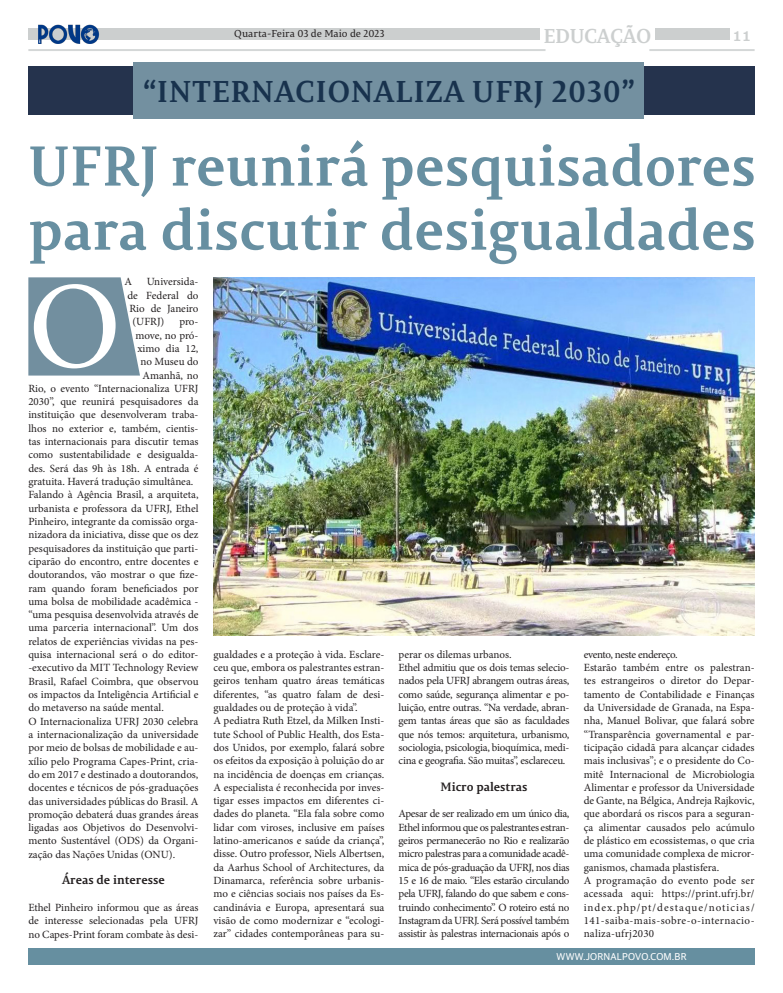
<style>
.page{position:relative;width:783px;height:993px;background:#fff}
.page>*{position:absolute;margin:0;border:0;box-sizing:border-box;transform-origin:0 0}
.t1{font:124px "Minion Pro";color:#fff}
.t2{font:700 55.8px "Permian Serif Typeface";color:#678fa1}
.t3{font:700 30px "Permian Serif Typeface";letter-spacing:.02em;color:#18324d}
.t4{font:700 20px "Permian Serif Typeface";letter-spacing:-.02em;color:#cccfcf}
.t5{font:16px "Clarendon BT";color:#cccfcf}
.t6{font:700 12px "Permian Serif Typeface";color:#231f20}
.t7{font:11px/13.3px "Minion Pro";color:#231f20;text-align:justify}
.t8{font:11px "Minion Pro";letter-spacing:-.03em;color:#231f20}
.t9{font:10px "Permian Serif Typeface";color:#231f20}
.t10{font:10px "Guardian Sans";letter-spacing:.02em;color:#fff}
</style>
<div class="page">
<div style="left:28px;top:947px;width:726px;height:17px;background:#668fa0"></div>
<div style="left:28px;top:28px;width:511px;height:12px;background:#cccfcf"></div>
<div style="left:655px;top:28px;width:74px;height:12px;background:#cccfcf"></div>
<hr style="left:649px;top:49px;width:105px;height:2px;background:#cccfcf">
<hr style="left:28px;top:49px;width:517px;height:2px;background:#cccfcf">
<div style="left:28px;top:66px;width:726px;height:49px;background:#25334d"></div>
<div style="left:134px;top:63px;width:509px;height:56px;background:#7390a0"></div>
<svg style="left:28px;top:277px;width:112px;height:98px"></svg>
<img style="left:213px;top:277px;width:541px;height:358px">
<img style="left:38px;top:24px;width:61px;height:20px">
<h3 class="t4" style="left:543px;top:20px;width:109px">EDUCAÇÃO</h3>
<p class="t3" style="left:143px;top:66px;width:493px">“INTERNACIONALIZA UFRJ 2030”</p>
<p class="t2" style="left:28px;top:119px;width:728px">UFRJ reunirá pesquisadores</p>
<p class="t2" style="left:28px;top:183px;width:728px">para discutir desigualdades</p>
<p class="t1" style="left:28px;top:244px;width:94px">O</p>
<p class="t9" style="left:234px;top:26px;width:151px">Quarta-Feira 03 de Maio de 2023</p>
<h3 class="t5" style="left:732px;top:25px;width:21px">11</h3>
<p class="t7" style="left:124px;top:275px;width:9px">A</p>
<p class="t7" style="left:147px;top:275px;width:53px">Universida-</p>
<p class="t7" style="left:127px;top:288px;width:72px">de Federal do</p>
<p class="t7" style="left:129px;top:302px;width:71px">Rio de Janeiro</p>
<p class="t7" style="left:132px;top:315px;width:33px">(UFRJ)</p>
<p class="t7" style="left:179px;top:315px;width:21px">pro-</p>
<p class="t7" style="left:135px;top:328px;width:65px">move, no pró-</p>
<p class="t7" style="left:137px;top:342px;width:62px">ximo dia 12,</p>
<p class="t7" style="left:140px;top:355px;width:59px">no Museu do</p>
<p class="t7" style="left:142px;top:368px;width:58px">Amanhã, no</p>
<p class="t7" style="left:28px;top:381px;width:171px">Rio, o evento “Internacionaliza UFRJ</p>
<p class="t7" style="left:28px;top:395px;width:171px">2030”, que reunirá pesquisadores da</p>
<p class="t7" style="left:28px;top:408px;width:172px">instituição que desenvolveram traba-</p>
<p class="t7" style="left:28px;top:421px;width:172px">lhos no exterior e, também, cientis-</p>
<p class="t7" style="left:28px;top:435px;width:172px">tas internacionais para discutir temas</p>
<p class="t7" style="left:28px;top:448px;width:172px">como sustentabilidade e desigualda-</p>
<p class="t7" style="left:28px;top:461px;width:172px">des. Será das 9h às 18h. A entrada é</p>
<p class="t7" style="left:28px;top:475px;width:166px">gratuita. Haverá tradução simultânea.</p>
<p class="t7" style="left:28px;top:488px;width:172px">Falando à Agência Brasil, a arquiteta, urbanista e professora da UFRJ, Ethel Pinheiro, integrante da comissão orga&shy;nizadora da iniciativa, disse que os dez pesquisadores da instituição que parti&shy;ciparão do encontro, entre docentes e doutorandos, vão mostrar o que fize&shy;ram quando foram beneficiados por uma bolsa de mobilidade acadêmica - “uma pesquisa desenvolvida através de uma parceria internacional”. Um dos relatos de experiências vividas na pes&shy;quisa internacional será o do editor--executivo da MIT Technology Review Brasil, Rafael Coimbra, que observou os impactos da Inteligência Artificial e do metaverso na saúde mental.</p>
<p class="t7" style="left:28px;top:714px;width:172px">O Internacionaliza UFRJ 2030 celebra a internacionalização da universidade por meio de bolsas de mobilidade e au&shy;xílio pelo Programa Capes-Print, cria&shy;do em 2017 e destinado a doutorandos, docentes e técnicos de pós-graduações das universidades públicas do Brasil. A promoção debaterá duas grandes áreas ligadas aos Objetivos do Desenvolvi&shy;mento Sustentável (ODS) da Organi&shy;zação das Nações Unidas (ONU).</p>
<p class="t6" style="left:62px;top:869px;width:104px">Áreas de interesse</p>
<p class="t7" style="left:28px;top:900px;width:172px">Ethel Pinheiro informou que as áreas de interesse selecionadas pela UFRJ no Capes-Print foram combate às desi-</p>
<p class="t7" style="left:213px;top:647px;width:172px">gualdades e a proteção à vida. Esclare&shy;ceu que, embora os palestrantes estran&shy;geiros tenham quatro áreas temáticas diferentes, “as quatro falam de desi&shy;gualdades ou de proteção à vida”.</p>
<p class="t7" style="left:213px;top:714px;width:172px">A pediatra Ruth Etzel, da Milken Insti&shy;tute School of Public Health, dos Esta&shy;dos Unidos, por exemplo, falará sobre os efeitos da exposição à poluição do ar na incidência de doenças em crianças.<br>A especialista é reconhecida por inves&shy;tigar esses impactos em diferentes ci&shy;dades do planeta. “Ela fala sobre como lidar com viroses, inclusive em países latino-americanos e saúde da criança”, disse. Outro professor, Niels Albertsen, da Aarhus School of Architectures, da Dinamarca, referência sobre urbanis&shy;mo e ciências sociais nos países da Es&shy;candinávia e Europa, apresentará sua visão de como modernizar e “ecologi&shy;zar” cidades contemporâneas para su-</p>
<p class="t7" style="left:398px;top:647px;width:115px">perar os dilemas urbanos.</p>
<p class="t7" style="left:398px;top:660px;width:172px">Ethel admitiu que os dois temas selecio&shy;nados pela UFRJ abrangem outras áreas, como saúde, segurança alimentar e po&shy;luição, entre outras. “Na verdade, abran&shy;gem tantas áreas que são as faculdades que nós temos: arquitetura, urbanismo, sociologia, psicologia, bioquímica, medi&shy;cina e geografia. São muitas”, esclareceu.</p>
<p class="t6" style="left:440px;top:776px;width:88px">Micro palestras</p>
<p class="t7" style="left:398px;top:807px;width:172px">Apesar de ser realizado em um único dia, Ethel informou que os palestrantes estran&shy;geiros permanecerão no Rio e realizarão micro palestras para a comunidade acadê&shy;mica de pós-graduação da UFRJ, nos dias 15 e 16 de maio. “Eles estarão circulando pela UFRJ, falando do que sabem e cons&shy;truindo conhecimento”. O roteiro está no Instagram da UFRJ. Será possível também assistir às palestras internacionais após o</p>
<p class="t8" style="left:583px;top:646px;width:95px">evento, neste endereço.</p>
<p class="t7" style="left:583px;top:660px;width:172px">Estarão também entre os palestran&shy;tes estrangeiros o diretor do Depar&shy;tamento de Contabilidade e Finanças da Universidade de Granada, na Espa&shy;nha, Manuel Bolivar, que falará sobre “Transparência governamental e par&shy;ticipação cidadã para alcançar cidades mais inclusivas”; e o presidente do Co&shy;mitê Internacional de Microbiologia Alimentar e professor da Universidade de Gante, na Bélgica, Andreja Rajkovic, que abordará os riscos para a seguran&shy;ça alimentar causados pelo acúmulo de plástico em ecossistemas, o que cria uma comunidade complexa de micror&shy;ganismos, chamada plastisfera.</p>
<p class="t7" style="left:583px;top:873px;width:172px">A programação do evento pode ser acessada aqui: https://print.ufrj.br/ index.php/pt/destaque/noticias/ 141-saiba-mais-sobre-o-internacio&shy;naliza-ufrj2030</p>
<p class="t10" style="left:556px;top:948px;width:131px">WWW.JORNALPOVO.COM.BR</p>
</div>
